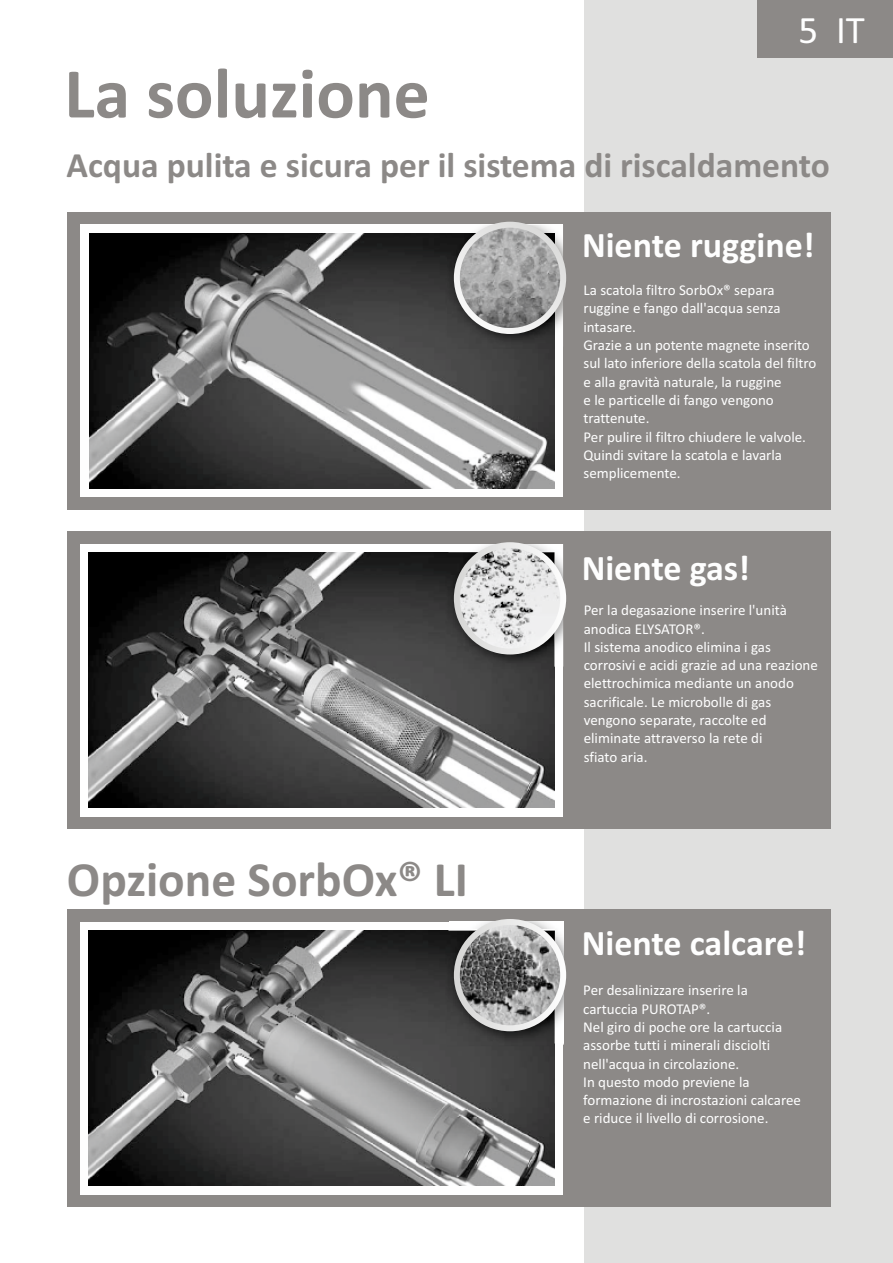
<style>
.page{position:relative;width:893px;height:1263px;background:#fff}
.page>*{position:absolute;margin:0;border:0;box-sizing:border-box;transform-origin:0 0}
.t1{font:700 72px "Calibri";color:#8c8987}
.t2{font:700 49.5px "Calibri";color:#8c8987}
.t3{font:39px "Calibri";color:#fefefe}
.t4{font:700 36px "Calibri";color:#fefefe}
.t5{font:700 35.55px "Calibri";color:#8c8987}
.t6{font:15px/18.3px "Calibri";color:#fefefe}
</style>
<div class="page">
<div style="left:584px;top:0;width:309px;height:1263px;background:#e0e0df"></div>
<div style="left:757px;top:0;width:136px;height:57px;background:#8c8987"></div>
<div style="left:68px;top:212px;width:763px;height:298px;background:#8c8987"></div>
<div style="left:68px;top:531px;width:763px;height:298px;background:#8c8987"></div>
<div style="left:81px;top:225px;width:482px;height:272px;background:#fefefe"></div>
<div style="left:81px;top:544px;width:482px;height:272px;background:#fff"></div>
<div style="left:68px;top:909px;width:763px;height:298px;background:#8c8987"></div>
<div style="left:81px;top:922px;width:482px;height:272px;background:#fefefe"></div>
<img style="left:89px;top:233px;width:465px;height:255px">
<img style="left:448px;top:233px;width:106px;height:115px">
<img style="left:89px;top:552px;width:465px;height:255px">
<img style="left:447px;top:552px;width:108px;height:117px">
<img style="left:89px;top:931px;width:465px;height:254px">
<img style="left:447px;top:931px;width:108px;height:115px">
<svg style="left:454px;top:919px;width:112px;height:112px;background:#919191"></svg>
<svg style="left:454px;top:542px;width:112px;height:112px"></svg>
<svg style="left:454px;top:222px;width:112px;height:112px;background:#a2a2a2"></svg>
<h1 class="t1" style="left:64px;top:63px;width:367px">La soluzione</h1>
<h3 class="t3" style="left:799px;top:14px;width:68px">5 IT</h3>
<h3 class="t5" style="left:67px;top:151px;width:765px">Acqua pulita e sicura per il sistema di riscaldamento</h3>
<h3 class="t4" style="left:582px;top:230px;width:234px">Niente ruggine!</h3>
<p class="t6" style="left:583px;top:282px;width:234px">La scatola filtro SorbOx® separa ruggine e fango dall'acqua senza intasare.<br>Grazie a un potente magnete inserito sul lato inferiore della scatola del filtro e alla gravità naturale, la ruggine<br>e le particelle di fango vengono trattenute.<br>Per pulire il filtro chiudere le valvole.<br>Quindi svitare la scatola e lavarla semplicemente.</p>
<h3 class="t4" style="left:582px;top:553px;width:170px">Niente gas!</h3>
<h2 class="t2" style="left:67px;top:858px;width:402px">Opzione SorbOx® LI</h2>
<p class="t6" style="left:584px;top:602px;width:236px">Per la degasazione inserire l'unità anodica ELYSATOR®.<br>Il sistema anodico elimina i gas corrosivi e acidi grazie ad una reazione elettrochimica mediante un anodo sacrificale. Le microbolle di gas vengono separate, raccolte ed eliminate attraverso la rete di<br>sfiato aria.</p>
<h3 class="t4" style="left:582px;top:928px;width:226px">Niente calcare!</h3>
<p class="t6" style="left:583px;top:982px;width:219px">Per desalinizzare inserire la cartuccia PUROTAP®.<br>Nel giro di poche ore la cartuccia assorbe tutti i minerali disciolti nell'acqua in circolazione.<br>In questo modo previene la formazione di incrostazioni calcaree e riduce il livello di corrosione.</p>
</div>
